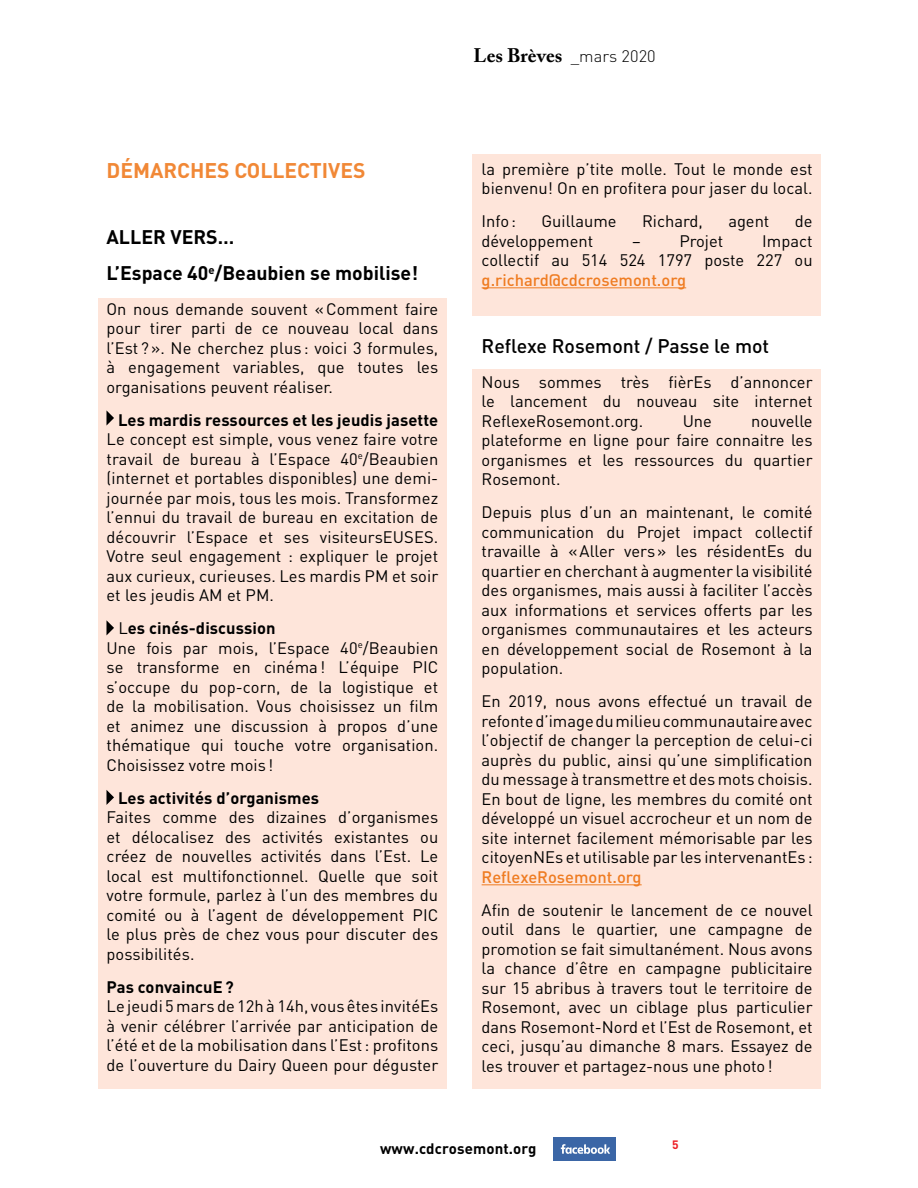
<style>
.page{position:relative;width:918px;height:1188px;background:#fff}
.page>*{position:absolute;margin:0;border:0;box-sizing:border-box;transform-origin:0 0}
.t1{font:700 21px "DIN Pro";color:#f18836}
.t2{font:700 19.5px "DIN";color:#000}
.t3{font:500 19.5px "DIN";color:#000}
.t4{font:700 19.5px "Adobe Caslon Pro";letter-spacing:.005em;color:#000}
.t5{font:700 19.5px "DIN Pro";color:#000}
.t6{font:16.5px/19.5px "DIN Pro";letter-spacing:.005em;color:#000;text-align:justify}
.t7{font:700 16.5px "DIN Pro";letter-spacing:.005em;color:#000}
.t8{font:500 16.5px "DIN Pro";color:#ef7c22}
.t9{font:700 15px "DIN Pro";letter-spacing:.01em;color:#000}
.t10{font:700 12px "DIN Pro";color:#ed1d24}
.s1{font-family:"DIN Pro";font-weight:300;font-size:16.5px}
.s2{font-weight:700}
</style>
<div class="page">
<div style="left:554px;top:1137px;width:62px;height:24px;background:#3b66a6"></div>
<svg style="left:561px;top:1144px;width:49px;height:10px"></svg>
<div style="left:472px;top:154px;width:349px;height:162px;background:#fee5da"></div>
<div style="left:472px;top:369px;width:349px;height:720px;background:#fee5da"></div>
<div style="left:98px;top:298px;width:349px;height:791px;background:#fee5da"></div>
<hr style="left:482px;top:287px;width:204px;height:1px;background:#ef7c22">
<hr style="left:482px;top:884px;width:160px;height:1px;background:#ef7c22">
<svg style="left:106px;top:410px;width:8px;height:16px"></svg>
<svg style="left:106px;top:620px;width:8px;height:15px"></svg>
<svg style="left:106px;top:790px;width:8px;height:15px"></svg>
<p class="t4" style="left:473px;top:44px;width:184px">Les Brèves <span class="s1">_mars 2020</span></p>
<p class="t1" style="left:106px;top:156px;width:261px">DÉMARCHES COLLECTIVES</p>
<p class="t5" style="left:106px;top:224px;width:129px">ALLER VERS…</p>
<p class="t2" style="left:106px;top:260px;width:313px">L’Espace 40<sup>e</sup>/Beaubien se mobilise!</p>
<p class="t6" style="left:106px;top:298px;width:333px">On nous demande souvent «Comment faire pour tirer parti de ce nouveau local dans l’Est ?». Ne cherchez plus : voici 3 formules, à engagement variables, que toutes les organisations peuvent réaliser.</p>
<p class="t7" style="left:118px;top:408px;width:322px">Les mardis ressources et les jeudis jasette</p>
<p class="t6" style="left:106px;top:429px;width:333px">Le concept est simple, vous venez faire votre travail de bureau à l’Espace 40<sup>e</sup>/Beaubien (internet et portables disponibles) une demi&shy;journée par mois, tous les mois. Transformez l’ennui du travail de bureau en excitation de découvrir l’Espace et ses visiteursEUSES.<br>Votre seul engagement : expliquer le projet aux curieux, curieuses. Les mardis PM et soir et les jeudis AM et PM.</p>
<p class="t6" style="left:106px;top:618px;width:333px;text-align:left;text-indent:12px">L<span class="s2">es cinés-discussion<br></span>Une fois par mois, l’Espace 40<sup>e</sup>/Beaubien se transforme en cinéma ! L’équipe PIC s’occupe du pop-corn, de la logistique et de la mobilisation. Vous choisissez un film et animez une discussion à propos d’une thématique qui touche votre organisation.<br>Choisissez votre mois !</p>
<p class="t7" style="left:118px;top:786px;width:203px">Les activités d’organismes</p>
<p class="t6" style="left:107px;top:807px;width:333px">Faites comme des dizaines d’organismes et délocalisez des activités existantes ou créez de nouvelles activités dans l’Est. Le local est multifonctionnel. Quelle que soit votre formule, parlez à l’un des membres du comité ou à l’agent de développement PIC le plus près de chez vous pour discuter des possibilités.</p>
<p class="t7" style="left:107px;top:975px;width:129px">Pas convaincuE?</p>
<p class="t6" style="left:107px;top:996px;width:333px">Le jeudi 5 mars de 12h à 14h, vous êtes invitéEs à venir célébrer l’arrivée par anticipation de l’été et de la mobilisation dans l’Est: profitons de l’ouverture du Dairy Queen pour déguster</p>
<p class="t6" style="left:482px;top:158px;width:333px">la première p’tite molle. Tout le monde est bienvenu! On en profitera pour jaser du local.</p>
<p class="t6" style="left:482px;top:211px;width:36px">Info:</p>
<p class="t6" style="left:542px;top:211px;width:77px">Guillaume</p>
<p class="t6" style="left:642px;top:211px;width:62px">Richard,</p>
<p class="t6" style="left:728px;top:211px;width:43px">agent</p>
<p class="t6" style="left:795px;top:211px;width:19px">de</p>
<p class="t6" style="left:482px;top:230px;width:113px">développement</p>
<p class="t6" style="left:632px;top:230px;width:93px">– Projet</p>
<p class="t6" style="left:482px;top:230px;width:333px;text-align:right">Impact<br>collectif au 514 524 1797 poste 227 ou</p>
<p class="t8" style="left:482px;top:268px;width:206px">g.richard@cdcrosemont.org</p>
<p class="t3" style="left:482px;top:334px;width:289px">Reflexe Rosemont / Passe le mot</p>
<p class="t6" style="left:482px;top:371px;width:332px">Nous sommes très fièrEs d’annoncer le lancement du nouveau site internet ReflexeRosemont.org.</p>
<p class="t6" style="left:482px;top:410px;width:333px;text-indent:270px">nouvelle plateforme en ligne pour faire connaitre les organismes et les ressources du quartier Rosemont.</p>
<p class="t6" style="left:482px;top:502px;width:333px">Depuis plus d’un an maintenant, le comité communication du Projet impact collectif travaille à «Aller vers» les résidentEs du quartier en cherchant à augmenter la visibilité des organismes, mais aussi à faciliter l’accès aux informations et services offerts par les organismes communautaires et les acteurs en développement social de Rosemont à la population.</p>
<p class="t6" style="left:482px;top:691px;width:333px">En 2019, nous avons effectué un travail de refonte d’image du milieu communautaire avec l’objectif de changer la perception de celui-ci auprès du public, ainsi qu’une simplification du message à transmettre et des mots choisis.<br>En bout de ligne, les membres du comité ont développé un visuel accrocheur et un nom de site internet facilement mémorisable par les citoyenNEs et utilisable par les intervenantEs :</p>
<p class="t8" style="left:482px;top:865px;width:162px">ReflexeRosemont.org</p>
<p class="t6" style="left:482px;top:899px;width:333px">Afin de soutenir le lancement de ce nouvel outil dans le quartier, une campagne de promotion se fait simultanément. Nous avons la chance d’être en campagne publicitaire sur 15 abribus à travers tout le territoire de Rosemont, avec un ciblage plus particulier dans Rosemont-Nord et l’Est de Rosemont, et ceci, jusqu’au dimanche 8 mars. Essayez de les trouver et partagez-nous une photo!</p>
<p class="t6" style="left:683px;top:410px;width:31px">Une</p>
<p class="t9" style="left:380px;top:1138px;width:158px">www.cdcrosemont.org</p>
<p class="t10" style="left:672px;top:1137px;width:8px">5</p>
</div>
